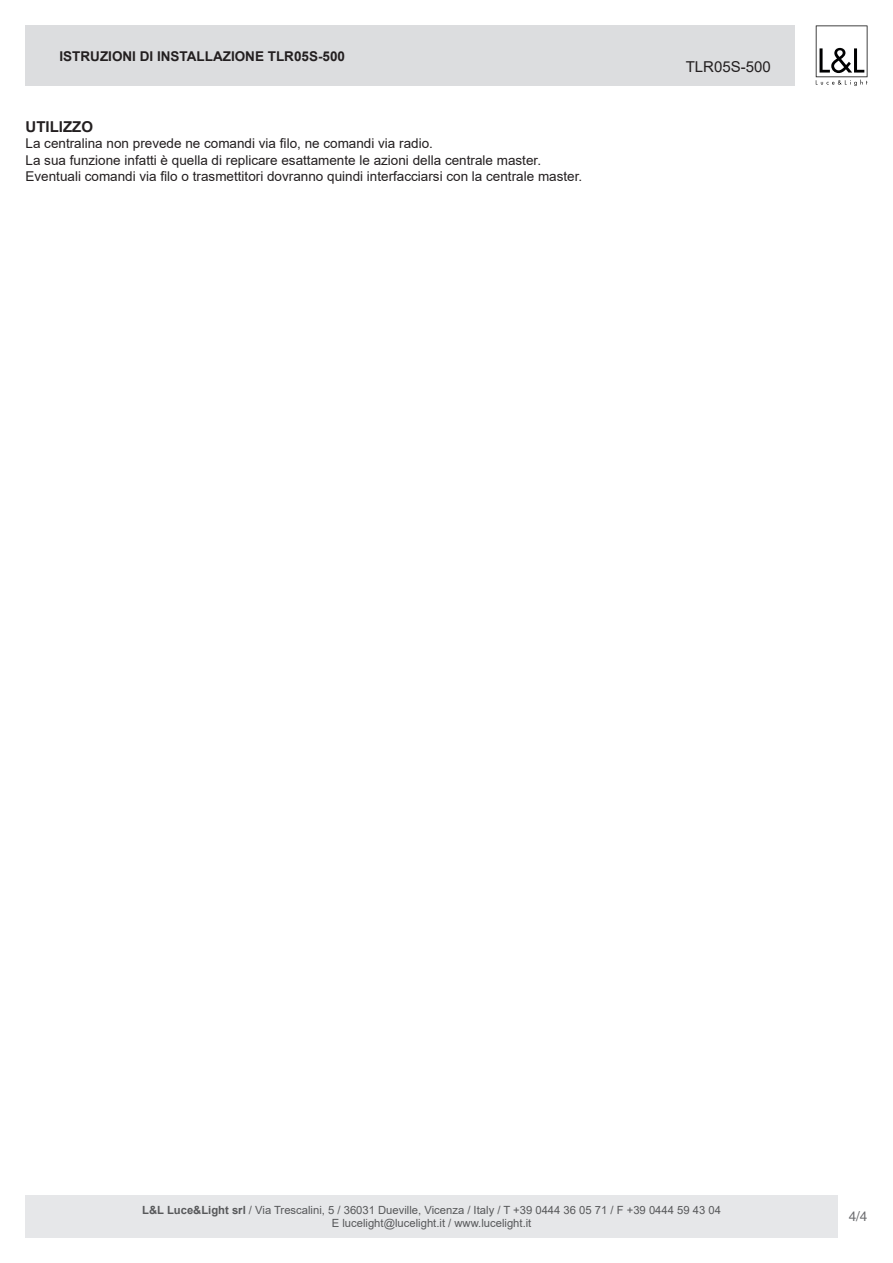
<style>
.page{position:relative;width:893px;height:1263px;background:#fff}
.page>*{position:absolute;margin:0;border:0;box-sizing:border-box;transform-origin:0 0}
.t1{font:15px "Arial";color:#231f20}
.Normale{font:700 15px "Arial";color:#231f20}
.Normale-2{font:13.5px "Arial";color:#231f20}
.t2{font:700 13.5px "Arial";color:#231f20}
.t3{font:13.5px "Helvetica LT Std";color:#6c6d70}
.t4{font:11.25px/12.8px "Arial";color:#57585a;text-align:center}
.s1{font-weight:700}
</style>
<div class="page">
<div style="left:26px;top:1195px;width:812px;height:42px;background:#e6e7e9"></div>
<div style="left:26px;top:26px;width:769px;height:60px;background:#dcdddf"></div>
<svg style="left:816px;top:26px;width:51px;height:60px"></svg>
<p class="t2" style="left:60px;top:46px;width:287px">ISTRUZIONI DI INSTALLAZIONE TLR05S-500</p>
<p class="Normale" style="left:26px;top:116px;width:69px">UTILIZZO</p>
<p class="Normale-2" style="left:26px;top:134px;width:409px">La centralina non prevede ne comandi via filo, ne comandi via radio.</p>
<p class="Normale-2" style="left:26px;top:150px;width:517px">La sua funzione infatti è quella di replicare esattamente le azioni della centrale master.</p>
<p class="Normale-2" style="left:26px;top:167px;width:558px">Eventuali comandi via filo o trasmettitori dovranno quindi interfacciarsi con la centrale master.</p>
<p class="t1" style="left:686px;top:56px;width:87px">TLR05S-500</p>
<p class="t4" style="left:142px;top:1203px;width:580px"><span class="s1">L&amp;L Luce&amp;Light srl</span> / Via Trescalini, 5 / 36031 Dueville, Vicenza / Italy / T +39 0444 36 05 71 / F +39 0444 59 43 04<br>E lucelight@lucelight.it / www.lucelight.it</p>
<p class="t3" style="left:849px;top:1208px;width:20px">4/4</p>
</div>
